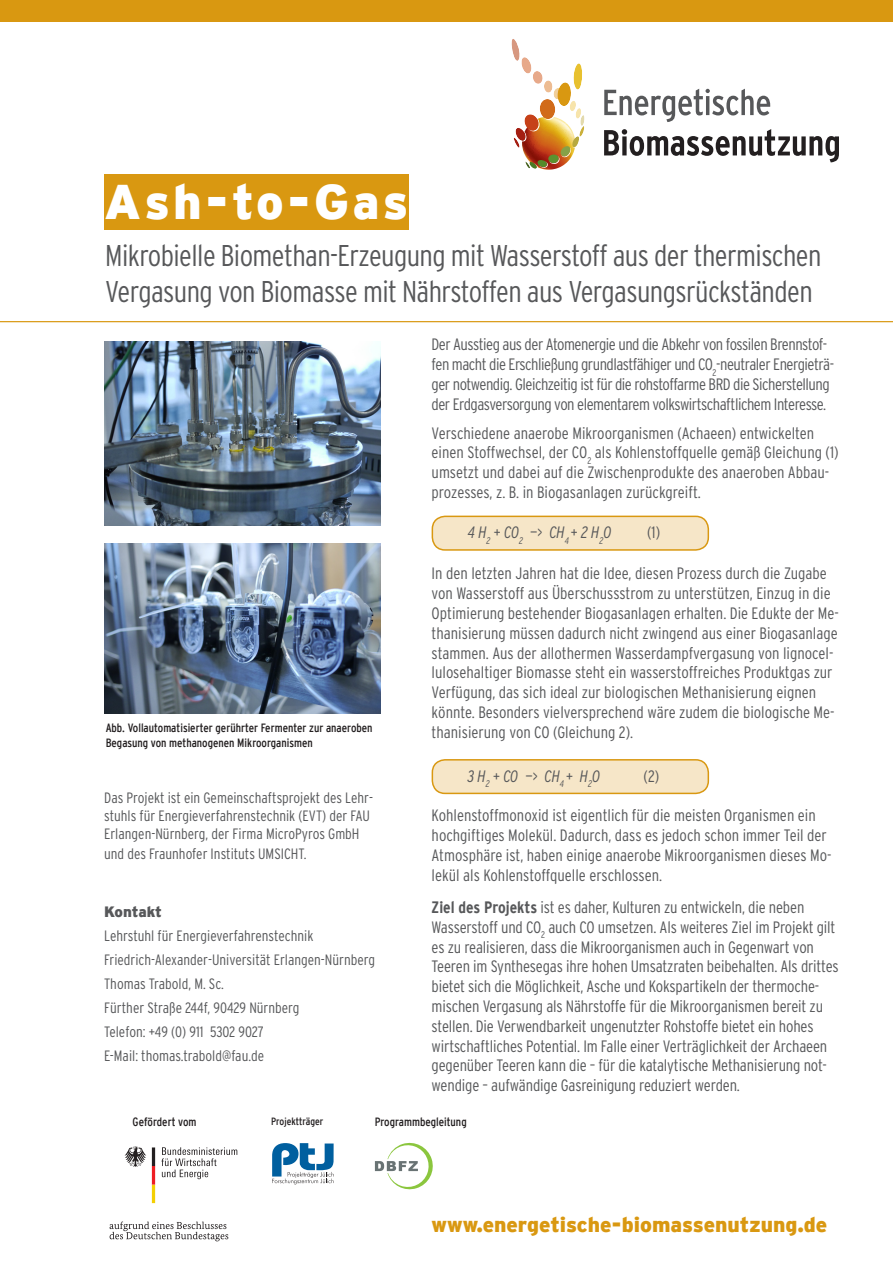
<style>
.page{position:relative;width:893px;height:1263px;background:#fff}
.page>*{position:absolute;margin:0;border:0;box-sizing:border-box;transform-origin:0 0}
.t1{font:900 48.6px "Interstate";letter-spacing:.07em;color:#fff}
.t2{font:300 condensed 30px/36px "Interstate";letter-spacing:-.02em;color:#57585a}
._06_text_im_bild_fh{font:900 21px "Interstate";color:#d99811}
.Fließ{font:300 condensed 16.5px/19.8px "Interstate";letter-spacing:-.01em;color:#57585a}
.Fließ-2{font:300 condensed 16.5px/19.8px "Interstate";letter-spacing:-.03em;color:#57585a}
.Fließ-3{font:italic 300 condensed 16.5px "Interstate";letter-spacing:-.01em;color:#57585a}
.Fließ-4{font:300 condensed 15px/18px "Interstate";color:#57585a}
._06_text_im_bild_fh-2{font:900 15px "Interstate";letter-spacing:-.01em;color:#57585a}
.t3{font:condensed 12px/14.4px "Interstate";color:#231f20}
.t4{font:condensed 10.5px "Interstate";color:#231f20}
.s1{font-style:normal}
.s2{font-weight:700}
</style>
<div class="page">
<div style="left:104px;top:174px;width:304px;height:56px;background:#d99811"></div>
<div style="left:0;top:0;width:893px;height:21px;background:#d99811"></div>
<hr style="left:0;top:321px;width:893px;height:1px;background:#d99811">
<svg style="left:272px;top:1143px;width:62px;height:41px"></svg>
<svg style="left:375px;top:1142px;width:58px;height:47px"></svg>
<svg style="left:604px;top:89px;width:166px;height:33px"></svg>
<svg style="left:604px;top:129px;width:235px;height:33px"></svg>
<svg style="left:512px;top:39px;width:73px;height:131px"></svg>
<img style="left:104px;top:341px;width:277px;height:184px">
<svg style="left:125px;top:1146px;width:21px;height:21px"></svg>
<svg style="left:152px;top:1147px;width:3px;height:56px"></svg>
<svg style="left:161px;top:1147px;width:76px;height:32px"></svg>
<svg style="left:110px;top:1221px;width:118px;height:20px"></svg>
<img style="left:104px;top:543px;width:277px;height:170px">
<div style="left:432px;top:516px;width:276px;height:34px;background:#f6e6c8;border-radius:13px"></div>
<div style="left:432px;top:516px;width:277px;height:35px;border:2px solid #d99811;border-radius:13px"></div>
<div style="left:432px;top:760px;width:276px;height:33px;background:#f6e6c8;border-radius:13px"></div>
<div style="left:432px;top:759px;width:277px;height:35px;border:2px solid #d99811;border-radius:13px"></div>
<h1 class="t1" style="left:104px;top:174px;width:306px">Ash-to-Gas</h1>
<p class="t2" style="left:105px;top:238px;width:718px">Mikrobielle Biomethan-Erzeugung mit Wasserstoff aus der thermischen<br>Vergasung von Biomasse mit Nährstoffen aus Vergasungsrückständen</p>
<p class="t3" style="left:106px;top:721px;width:268px">Abb. Vollautomatisierter gerührter Fermenter zur anaeroben<br>Begasung von methanogenen Mikroorganismen</p>
<p class="Fließ-4" style="left:104px;top:788px;width:270px">Das Projekt ist ein Gemeinschaftsprojekt des Lehr&shy;stuhls für Energieverfahrenstechnik (EVT) der FAU<br>Erlangen-Nürnberg, der Firma MicroPyros GmbH</p>
<p class="Fließ-4" style="left:104px;top:844px;width:204px">und des Fraunhofer Instituts UMSICHT.</p>
<p class="_06_text_im_bild_fh-2" style="left:104px;top:903px;width:59px">Kontakt</p>
<p class="Fließ-4" style="left:104px;top:926px;width:211px">Lehrstuhl für Energieverfahrenstechnik</p>
<p class="Fließ-4" style="left:104px;top:950px;width:272px">Friedrich-Alexander-Universität Erlangen-Nürnberg</p>
<p class="Fließ-4" style="left:104px;top:974px;width:121px">Thomas Trabold, M. Sc.</p>
<p class="Fließ-4" style="left:104px;top:998px;width:197px">Fürther Straße 244f, 90429 Nürnberg</p>
<p class="Fließ-4" style="left:104px;top:1022px;width:161px">Telefon: +49 (0) 911 5302 9027</p>
<p class="Fließ-4" style="left:104px;top:1046px;width:161px">E-Mail: thomas.trabold@fau.de</p>
<p class="Fließ-2" style="left:432px;top:335px;width:404px">Der Ausstieg aus der Atomenergie und die Abkehr von fossilen Brennstof&shy;fen macht die Erschließung grundlastfähiger und CO<sub>2</sub>-neutraler Energieträ&shy;ger notwendig. Gleichzeitig ist für die rohstoffarme BRD die Sicherstellung der Erdgasversorgung von elementarem volkswirtschaftlichem Interesse.</p>
<p class="Fließ" style="left:432px;top:423px;width:408px">Verschiedene anaerobe Mikroorganismen (Achaeen) entwickelten einen Stoffwechsel, der CO<sub>2</sub> als Kohlenstoffquelle gemäß Gleichung (1) umsetzt und dabei auf die Zwischenprodukte des anaeroben Abbau&shy;prozesses, z. B. in Biogasanlagen zurückgreift.</p>
<p class="Fließ-3" style="left:468px;top:522px;width:145px">4 H<sub>2</sub> <span class="s1">+</span> CO<sub>2</sub> <span class="s1">—&gt;</span> CH<sub>4</sub> <span class="s1">+</span> 2 H<sub>2</sub>O</p>
<p class="Fließ" style="left:647px;top:522px;width:15px">(1)</p>
<p class="Fließ" style="left:432px;top:564px;width:409px">In den letzten Jahren hat die Idee, diesen Prozess durch die Zugabe von Wasserstoff aus Überschussstrom zu unterstützen, Einzug in die Optimierung bestehender Biogasanlagen erhalten. Die Edukte der Me&shy;thanisierung müssen dadurch nicht zwingend aus einer Biogasanlage stammen. Aus der allothermen Wasserdampfvergasung von lignocel&shy;lulosehaltiger Biomasse steht ein wasserstoffreiches Produktgas zur Verfügung, das sich ideal zur biologischen Methanisierung eignen könnte. Besonders vielversprechend wäre zudem die biologische Me&shy;thanisierung von CO (Gleichung 2).</p>
<p class="Fließ-3" style="left:468px;top:766px;width:134px">3 H<sub>2</sub> <span class="s1">+</span> CO <span class="s1">—&gt;</span> CH<sub>4</sub> <span class="s1">+</span> H<sub>2</sub>O</p>
<p class="Fließ" style="left:644px;top:766px;width:17px">(2)</p>
<p class="Fließ" style="left:432px;top:805px;width:401px">Kohlenstoffmonoxid ist eigentlich für die meisten Organismen ein hochgiftiges Molekül. Dadurch, dass es jedoch schon immer Teil der Atmosphäre ist, haben einige anaerobe Mikroorganismen dieses Mo&shy;lekül als Kohlenstoffquelle erschlossen.</p>
<p class="Fließ" style="left:432px;top:897px;width:409px"><span class="s2">Ziel des Projekts</span> ist es daher, Kulturen zu entwickeln, die neben Wasserstoff und CO<sub>2</sub> auch CO umsetzen. Als weiteres Ziel im Projekt gilt es zu realisieren, dass die Mikroorganismen auch in Gegenwart von Teeren im Synthesegas ihre hohen Umsatzraten beibehalten. Als drittes bietet sich die Möglichkeit, Asche und Kokspartikeln der thermoche&shy;mischen Vergasung als Nährstoffe für die Mikroorganismen bereit zu stellen. Die Verwendbarkeit ungenutzter Rohstoffe bietet ein hohes wirtschaftliches Potential. Im Falle einer Verträglichkeit der Archaeen gegenüber Teeren kann die – für die katalytische Methanisierung not&shy;wendige – aufwändige Gasreinigung reduziert werden.</p>
<p class="t3" style="left:133px;top:1114px;width:65px">Gefördert vom</p>
<p class="t4" style="left:271px;top:1115px;width:54px">Projektträger</p>
<p class="t3" style="left:375px;top:1114px;width:93px">Programmbegleitung</p>
<p class="_06_text_im_bild_fh" style="left:432px;top:1213px;width:397px">www.energetische-biomassenutzung.de</p>
</div>
